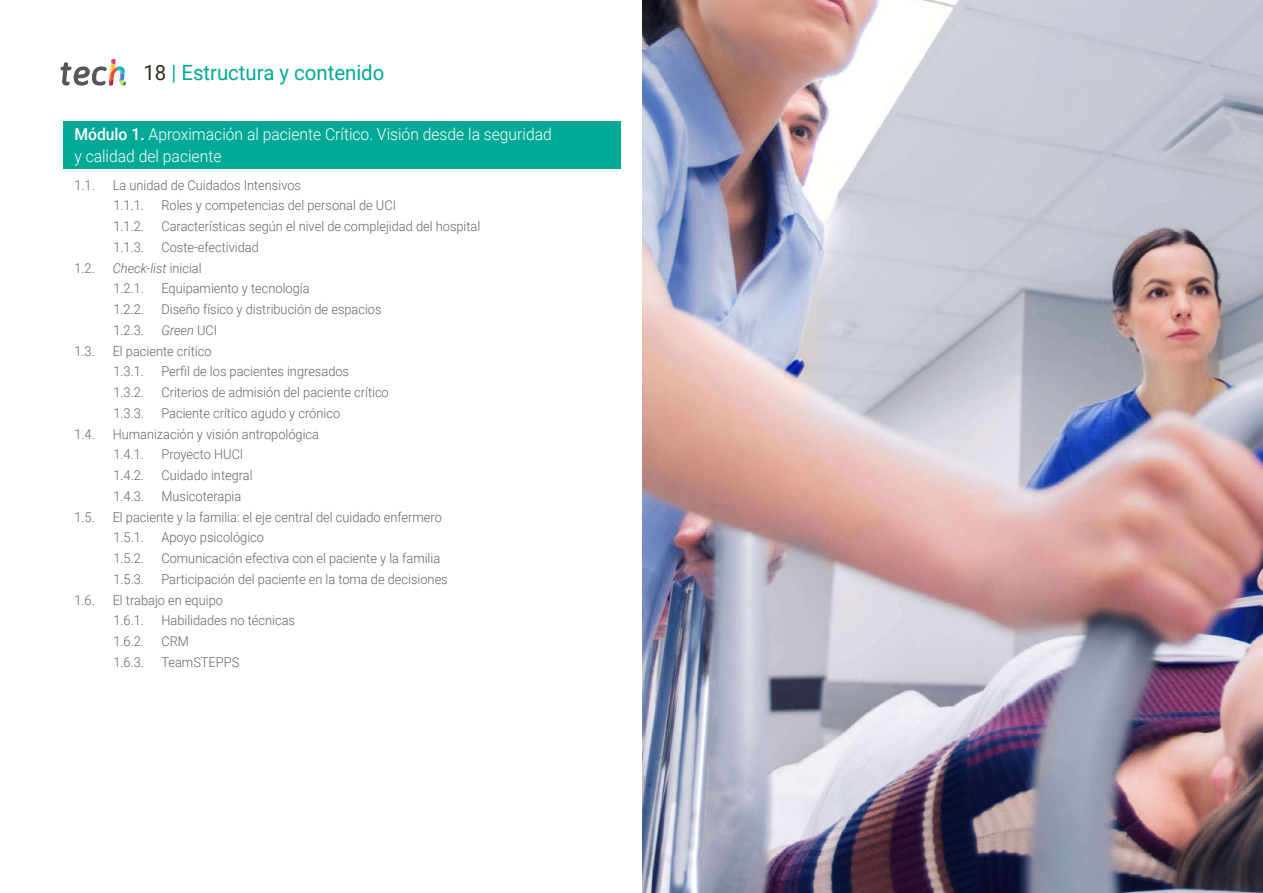
<style>
.page{position:relative;width:1263px;height:893px;background:#fff}
.page>*{position:absolute;margin:0;border:0;box-sizing:border-box;transform-origin:0 0}
.t1{font:21px "Roboto";color:#00a996}
.t2{font:300 16.5px/22.5px "Roboto";color:#fff;scale:.95 1}
.t3{font:300 13.5px/20.7px "Roboto";color:#61646a;scale:.95 1}
.t4{font:italic 300 13.5px "Roboto";color:#61646a;scale:.95 1}
.s1{color:#312e20}
.s2{font-weight:500}
.s3{font-style:italic}
.s4{font-style:normal}
</style>
<div class="page">
<svg style="left:61px;top:59px;width:65px;height:27px"></svg>
<div style="left:63px;top:121px;width:558px;height:48px;background:#00a996"></div>
<img style="left:642px;top:0;width:621px;height:893px">
<h1 class="t1" style="left:144px;top:57px;width:242px"><span class="s1">18</span> | Estructura y contenido</h1>
<p class="t2" style="left:74px;top:122px;width:504px"><span class="s2">Módulo 1.</span> Aproximación al paciente Crítico. Visión desde la seguridad y calidad del paciente</p>
<p class="t3" style="left:74px;top:174px;width:23px">1.1.</p>
<p class="t3" style="left:113px;top:174px;width:200px">La unidad de Cuidados Intensivos<br>1.1.1.</p>
<p class="t3" style="left:161px;top:195px;width:249px">Roles y competencias del personal de UCI</p>
<p class="t3" style="left:113px;top:215px;width:34px">1.1.2.</p>
<p class="t3" style="left:161px;top:215px;width:337px">Características según el nivel de complejidad del hospital</p>
<p class="t3" style="left:113px;top:236px;width:34px">1.1.3.</p>
<p class="t3" style="left:161px;top:236px;width:104px">Coste-efectividad</p>
<p class="t3" style="left:74px;top:257px;width:23px">1.2.</p>
<p class="t3" style="left:113px;top:257px;width:95px"><span class="s3">Check-list</span> inicial<br>1.2.1.</p>
<p class="t3" style="left:161px;top:278px;width:157px">Equipamiento y tecnología</p>
<p class="t3" style="left:113px;top:298px;width:34px">1.2.2.</p>
<p class="t3" style="left:161px;top:298px;width:233px">Diseño físico y distribución de espacios</p>
<p class="t3" style="left:113px;top:319px;width:34px">1.2.3.</p>
<p class="t4" style="left:161px;top:321px;width:60px">Green <span class="s4">UCI</span></p>
<p class="t3" style="left:74px;top:340px;width:23px">1.3.</p>
<p class="t3" style="left:113px;top:340px;width:106px">El paciente crítico<br>1.3.1.</p>
<p class="t3" style="left:161px;top:361px;width:199px">Perfil de los pacientes ingresados</p>
<p class="t3" style="left:113px;top:381px;width:34px">1.3.2.</p>
<p class="t3" style="left:161px;top:381px;width:241px">Criterios de admisión del paciente crítico</p>
<p class="t3" style="left:113px;top:402px;width:34px">1.3.3.</p>
<p class="t3" style="left:161px;top:402px;width:190px">Paciente crítico agudo y crónico</p>
<p class="t3" style="left:74px;top:423px;width:23px">1.4.</p>
<p class="t3" style="left:113px;top:423px;width:219px">Humanización y visión antropológica<br>1.4.1.</p>
<p class="t3" style="left:161px;top:444px;width:88px">Proyecto HUCI</p>
<p class="t3" style="left:113px;top:464px;width:34px">1.4.2.</p>
<p class="t3" style="left:161px;top:464px;width:98px">Cuidado integral</p>
<p class="t3" style="left:113px;top:485px;width:34px">1.4.3.</p>
<p class="t3" style="left:161px;top:485px;width:86px">Musicoterapia</p>
<p class="t3" style="left:74px;top:506px;width:23px">1.5.</p>
<p class="t3" style="left:113px;top:506px;width:348px">El paciente y la familia: el eje central del cuidado enfermero<br>1.5.1.</p>
<p class="t3" style="left:161px;top:527px;width:109px">Apoyo psicológico</p>
<p class="t3" style="left:113px;top:547px;width:34px">1.5.2.</p>
<p class="t3" style="left:161px;top:547px;width:295px">Comunicación efectiva con el paciente y la familia</p>
<p class="t3" style="left:113px;top:568px;width:34px">1.5.3.</p>
<p class="t3" style="left:161px;top:568px;width:303px">Participación del paciente en la toma de decisiones</p>
<p class="t3" style="left:74px;top:589px;width:23px">1.6.</p>
<p class="t3" style="left:113px;top:589px;width:118px">El trabajo en equipo<br>1.6.1.</p>
<p class="t3" style="left:161px;top:610px;width:142px">Habilidades no técnicas</p>
<p class="t3" style="left:113px;top:630px;width:34px">1.6.2.</p>
<p class="t3" style="left:161px;top:630px;width:31px">CRM</p>
<p class="t3" style="left:113px;top:651px;width:34px">1.6.3.</p>
<p class="t3" style="left:161px;top:651px;width:83px">TeamSTEPPS</p>
</div>
